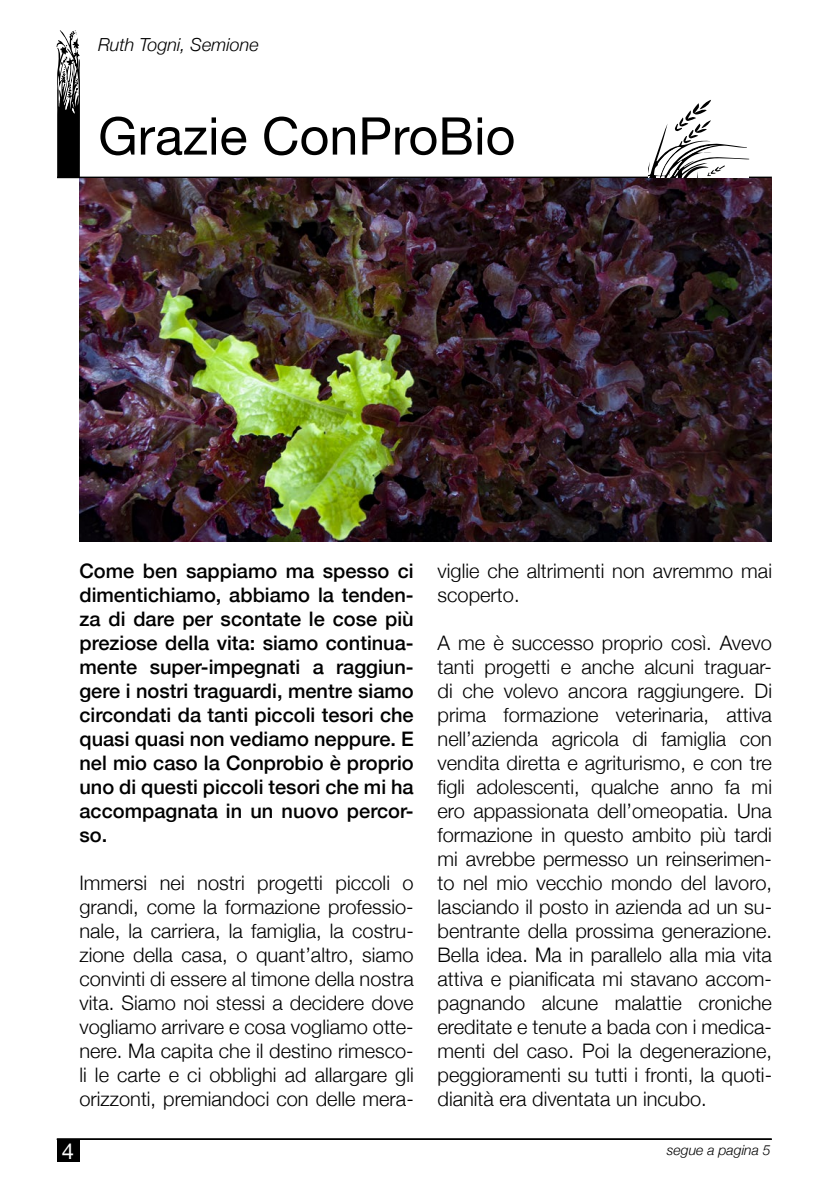
<style>
.page{position:relative;width:840px;height:1191px;background:#fff}
.page>*{position:absolute;margin:0;border:0;box-sizing:border-box;transform-origin:0 0}
.t1{font:52px "Helvetica Neue";color:#000}
.t2{font:22px "Helvetica Neue";color:#fff}
.t3{font:300 20px/24px "Helvetica Neue";color:#000;text-align:justify}
.t4{font:500 20px/24px "Helvetica Neue";color:#000;text-align:justify}
.t5{font:italic 300 18px "Helvetica Neue";color:#000}
.t6{font:italic 300 14px "Helvetica Neue";color:#000}
</style>
<div class="page">
<div style="left:57px;top:1139px;width:23px;height:22px;background:#000"></div>
<hr style="left:57px;top:1138px;width:714px;height:2px;background:#000">
<svg style="left:56px;top:30px;width:148px;height:147px"></svg>
<hr style="left:57px;top:177px;width:714px;height:1px;background:#000">
<img style="left:79px;top:178px;width:692px;height:363px">
<svg style="left:648px;top:99px;width:100px;height:78px"></svg>
<p class="t5" style="left:98px;top:30px;width:162px">Ruth Togni, Semione</p>
<h1 class="t1" style="left:98px;top:99px;width:418px">Grazie ConProBio</h1>
<p class="t4" style="left:79px;top:557px;width:335px">Come ben sappiamo ma spesso ci dimentichiamo, abbiamo la tenden&shy;za di dare per scontate le cose più preziose della vita: siamo continua&shy;mente super-impegnati a raggiun&shy;gere i nostri traguardi, mentre siamo circondati da tanti piccoli tesori che quasi quasi non vediamo neppure. E nel mio caso la Conprobio è proprio uno di questi piccoli tesori che mi ha accompagnata in un nuovo percor&shy;so.</p>
<p class="t3" style="left:79px;top:869px;width:335px">Immersi nei nostri progetti piccoli o grandi, come la formazione professio&shy;nale, la carriera, la famiglia, la costru&shy;zione della casa, o quant’altro, siamo convinti di essere al timone della nostra vita. Siamo noi stessi a decidere dove vogliamo arrivare e cosa vogliamo otte&shy;nere. Ma capita che il destino rimesco&shy;li le carte e ci obblighi ad allargare gli orizzonti, premiandoci con delle mera-</p>
<p class="t2" style="left:62px;top:1135px;width:14px">4</p>
<p class="t3" style="left:437px;top:557px;width:336px">viglie che altrimenti non avremmo mai scoperto.</p>
<p class="t3" style="left:437px;top:629px;width:336px">A me è successo proprio così. Avevo tanti progetti e anche alcuni traguar&shy;di che volevo ancora raggiungere. Di prima formazione veterinaria, attiva nell’azienda agricola di famiglia con vendita diretta e agriturismo, e con tre figli adolescenti, qualche anno fa mi ero appassionata dell’omeopatia. Una formazione in questo ambito più tardi mi avrebbe permesso un reinserimen&shy;to nel mio vecchio mondo del lavoro, lasciando il posto in azienda ad un su&shy;bentrante della prossima generazione.<br>Bella idea. Ma in parallelo alla mia vita attiva e pianificata mi stavano accom&shy;pagnando alcune malattie croniche ereditate e tenute a bada con i medica&shy;menti del caso. Poi la degenerazione, peggioramenti su tutti i fronti, la quoti&shy;dianità era diventata un incubo.</p>
<p class="t6" style="left:666px;top:1138px;width:105px">segue a pagina 5</p>
</div>
